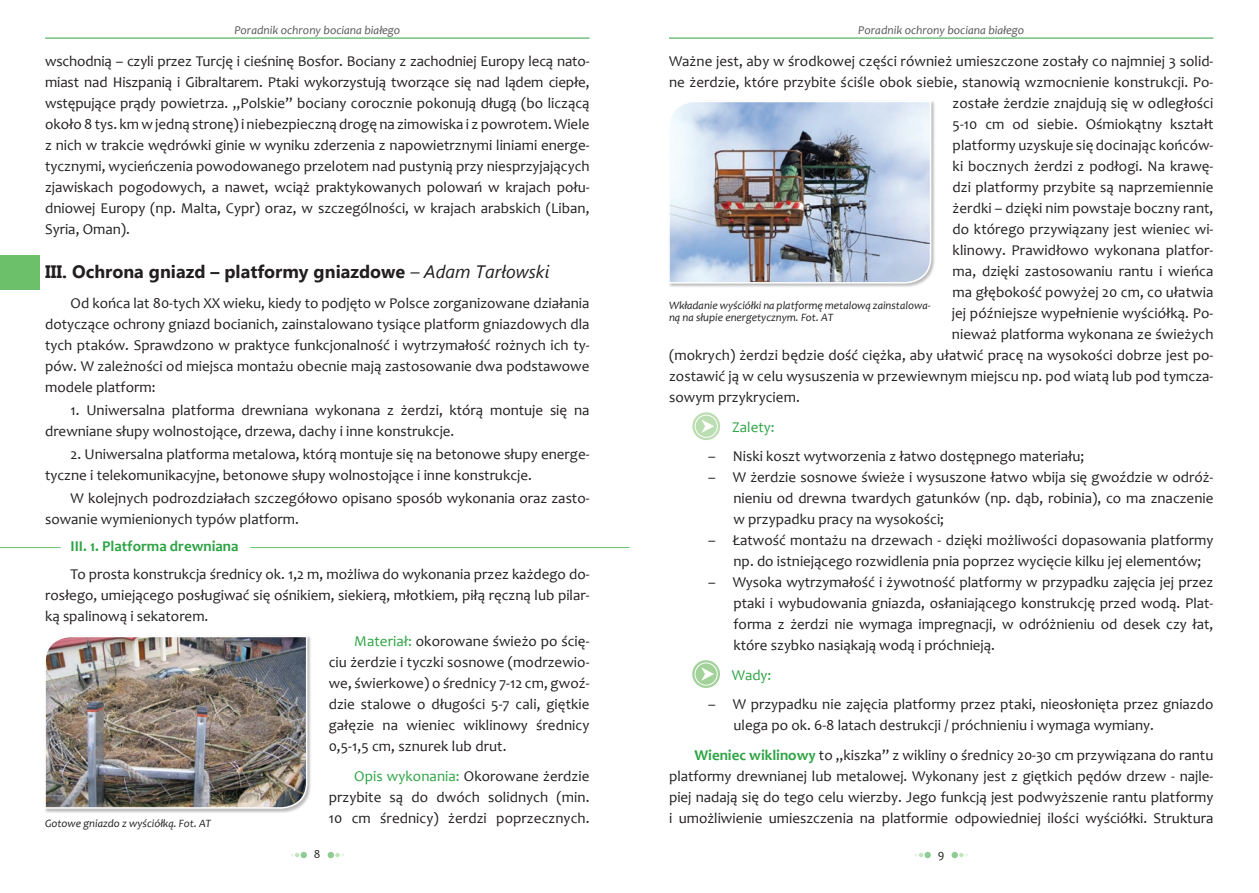
<style>
.page{position:relative;width:1259px;height:893px;background:#fff}
.page>*{position:absolute;margin:0;border:0;box-sizing:border-box;transform-origin:0 0}
.t1{font:700 18px "Segoe UI";color:#231f20}
.t2{font:15px/21px "Candara";color:#231f20;text-align:justify}
.t3{font:15px "Candara";color:#2da343}
.t4{font:italic 12px "Candara";color:#57585a}
.t5{font:italic 11.25px/12px "Candara";color:#231f20}
.s1{font-weight:400;font-style:italic}
.s2{font-weight:700;color:#2da343}
.s3{color:#2da343}
</style>
<div class="page">
<div style="left:0;top:255px;width:39px;height:34px;background:#6bc069"></div>
<div style="left:43px;top:635px;width:270px;height:179px;background:#231f20;opacity:.3"></div>
<img style="left:44px;top:635px;width:264px;height:174px">
<hr style="left:0;top:547px;width:61px;height:1px;background:#6bc069">
<hr style="left:250px;top:547px;width:379px;height:1px;background:#6bc069">
<div style="left:300px;top:852px;width:7px;height:6px;background:#8ecc94;border-radius:50%"></div>
<svg style="left:290px;top:853px;width:9px;height:4px"></svg>
<svg style="left:328px;top:852px;width:16px;height:6px"></svg>
<hr style="left:45px;top:38px;width:544px;height:1px;background:#2da343">
<svg style="left:692px;top:412px;width:28px;height:28px"></svg>
<div style="left:695px;top:415px;width:22px;height:23px;border:1px solid #fff;border-radius:50%"></div>
<svg style="left:701px;top:419px;width:13px;height:14px"></svg>
<div style="left:667px;top:100px;width:270px;height:189px;background:#231f20;opacity:.3"></div>
<img style="left:667px;top:100px;width:265px;height:184px">
<svg style="left:692px;top:660px;width:28px;height:28px"></svg>
<div style="left:695px;top:663px;width:22px;height:22px;border:1px solid #fff;border-radius:50%"></div>
<svg style="left:701px;top:667px;width:13px;height:14px"></svg>
<div style="left:924px;top:852px;width:7px;height:6px;background:#8ecc94;border-radius:50%"></div>
<svg style="left:914px;top:853px;width:9px;height:4px"></svg>
<div style="left:951px;top:852px;width:7px;height:6px;background:#8ecc94;border-radius:50%"></div>
<svg style="left:959px;top:853px;width:9px;height:4px"></svg>
<hr style="left:669px;top:38px;width:544px;height:1px;background:#2da343">
<p class="t4" style="left:234px;top:23px;width:167px">Poradnik ochrony bociana białego</p>
<p class="t2" style="left:45px;top:51px;width:546px">wschodnią – czyli przez Turcję i cieśninę Bosfor. Bociany z zachodniej Europy lecą nato&shy;miast nad Hiszpanią i Gibraltarem. Ptaki wykorzystują tworzące się nad lądem ciepłe, wstępujące prądy powietrza. „Polskie” bociany corocznie pokonują długą (bo liczącą około 8 tys. km w jedną stronę) i niebezpieczną drogę na zimowiska i z powrotem. Wiele z nich w trakcie wędrówki ginie w wyniku zderzenia z napowietrznymi liniami energe&shy;tycznymi, wycieńczenia powodowanego przelotem nad pustynią przy niesprzyjających zjawiskach pogodowych, a nawet, wciąż praktykowanych polowań w krajach połu&shy;dniowej Europy (np. Malta, Cypr) oraz, w szczególności, w krajach arabskich (Liban, Syria, Oman).</p>
<p class="t1" style="left:45px;top:259px;width:506px">III. Ochrona gniazd – platformy gniazdowe <span class="s1">– Adam Tarłowski</span></p>
<p class="t2" style="left:45px;top:292px;width:546px;text-indent:26px">Od końca lat 80-tych XX wieku, kiedy to podjęto w Polsce zorganizowane działania dotyczące ochrony gniazd bocianich, zainstalowano tysiące platform gniazdowych dla tych ptaków. Sprawdzono w praktyce funkcjonalność i wytrzymałość rożnych ich ty&shy;pów. W zależności od miejsca montażu obecnie mają zastosowanie dwa podstawowe modele platform:</p>
<p class="t2" style="left:45px;top:399px;width:546px;text-indent:26px">1. Uniwersalna platforma drewniana wykonana z żerdzi, którą montuje się na drewniane słupy wolnostojące, drzewa, dachy i inne konstrukcje.</p>
<p class="t2" style="left:45px;top:444px;width:546px;text-indent:26px">2. Uniwersalna platforma metalowa, którą montuje się na betonowe słupy energe&shy;tyczne i telekomunikacyjne, betonowe słupy wolnostojące i inne konstrukcje.</p>
<p class="t2" style="left:45px;top:488px;width:546px;text-indent:26px">W kolejnych podrozdziałach szczegółowo opisano sposób wykonania oraz zasto&shy;sowanie wymienionych typów platform.</p>
<p class="t2" style="left:71px;top:533px;width:520px;line-height:27.5px"><span class="s2">III. 1. Platforma drewniana<br></span>To prosta konstrukcja średnicy ok. 1,2 m, możliwa do wykonania przez każdego do-</p>
<p class="t2" style="left:45px;top:584px;width:546px">rosłego, umiejącego posługiwać się ośnikiem, siekierą, młotkiem, piłą ręczną lub pilar&shy;ką spalinową i sekatorem.</p>
<p class="t2" style="left:329px;top:631px;width:262px;text-indent:26px"><span class="s3">Materiał:</span> okorowane świeżo po ścię&shy;ciu żerdzie i tyczki sosnowe (modrzewio&shy;we, świerkowe) o średnicy 7-12 cm, gwoź&shy;dzie stalowe o długości 5-7 cali, giętkie gałęzie na wieniec wiklinowy średnicy 0,5-1,5 cm, sznurek lub drut.</p>
<p class="t2" style="left:329px;top:765px;width:262px;text-indent:26px"><span class="s3">Opis wykonania:</span> Okorowane żerdzie przybite są do dwóch solidnych (min.<br>10 cm średnicy) żerdzi poprzecznych.</p>
<p class="t5" style="left:45px;top:817px;width:168px">Gotowe gniazdo z wyściółką. Fot. AT</p>
<p class="t4" style="left:858px;top:23px;width:167px">Poradnik ochrony bociana białego</p>
<p class="t2" style="left:669px;top:51px;width:546px">Ważne jest, aby w środkowej części również umieszczone zostały co najmniej 3 solid-</p>
<p class="t2" style="left:669px;top:72px;width:546px">ne żerdzie, które przybite ściśle obok siebie, stanowią wzmocnienie konstrukcji. Po-</p>
<p class="t2" style="left:952px;top:93px;width:262px">zostałe żerdzie znajdują się w odległości</p>
<p class="t2" style="left:952px;top:114px;width:262px">5-10 cm od siebie. Ośmiokątny kształt</p>
<p class="t2" style="left:952px;top:135px;width:262px">platformy uzyskuje się docinając końców-</p>
<p class="t2" style="left:952px;top:156px;width:262px">ki bocznych żerdzi z podłogi. Na krawę-</p>
<p class="t2" style="left:952px;top:177px;width:262px">dzi platformy przybite są naprzemiennie</p>
<p class="t2" style="left:952px;top:198px;width:262px">żerdki – dzięki nim powstaje boczny rant,</p>
<p class="t2" style="left:952px;top:219px;width:262px">do którego przywiązany jest wieniec wi-</p>
<p class="t2" style="left:952px;top:240px;width:262px">klinowy. Prawidłowo wykonana platfor-</p>
<p class="t2" style="left:952px;top:261px;width:262px">ma, dzięki zastosowaniu rantu i wieńca</p>
<p class="t2" style="left:952px;top:282px;width:262px">ma głębokość powyżej 20 cm, co ułatwia</p>
<p class="t2" style="left:952px;top:303px;width:263px">jej późniejsze wypełnienie wyściółką. Po-</p>
<p class="t2" style="left:952px;top:324px;width:263px">nieważ platforma wykonana ze świeżych</p>
<p class="t2" style="left:669px;top:345px;width:546px">(mokrych) żerdzi będzie dość ciężka, aby ułatwić pracę na wysokości dobrze jest po-</p>
<p class="t2" style="left:669px;top:366px;width:546px">zostawić ją w celu wysuszenia w przewiewnym miejscu np. pod wiatą lub pod tymcza-</p>
<p class="t2" style="left:669px;top:387px;width:132px">sowym przykryciem.</p>
<p class="t3" style="left:732px;top:418px;width:44px">Zalety:</p>
<p class="t2" style="left:708px;top:446px;width:378px">– Niski koszt wytworzenia z łatwo dostępnego materiału;</p>
<p class="t2" style="left:733px;top:467px;width:481px;text-indent:-26px">– W żerdzie sosnowe świeże i wysuszone łatwo wbija się gwoździe w odróż&shy;nieniu od drewna twardych gatunków (np. dąb, robinia), co ma znaczenie w przypadku pracy na wysokości;</p>
<p class="t2" style="left:733px;top:530px;width:481px;text-indent:-26px">– Łatwość montażu na drzewach - dzięki możliwości dopasowania platformy np. do istniejącego rozwidlenia pnia poprzez wycięcie kilku jej elementów;</p>
<p class="t2" style="left:733px;top:572px;width:481px;text-indent:-26px">– Wysoka wytrzymałość i żywotność platformy w przypadku zajęcia jej przez ptaki i wybudowania gniazda, osłaniającego konstrukcję przed wodą. Plat&shy;forma z żerdzi nie wymaga impregnacji, w odróżnieniu od desek czy łat, które szybko nasiąkają wodą i próchnieją.</p>
<p class="t3" style="left:732px;top:666px;width:41px">Wady:</p>
<p class="t2" style="left:733px;top:694px;width:481px;text-indent:-26px">– W przypadku nie zajęcia platformy przez ptaki, nieosłonięta przez gniazdo ulega po ok. 6-8 latach destrukcji / próchnieniu i wymaga wymiany.</p>
<p class="t2" style="left:669px;top:744px;width:546px;text-indent:26px"><span class="s2">Wieniec wiklinowy</span> to „kiszka” z wikliny o średnicy 20-30 cm przywiązana do rantu platformy drewnianej lub metalowej. Wykonany jest z giętkich pędów drzew - najle&shy;piej nadają się do tego celu wierzby. Jego funkcją jest podwyższenie rantu platformy i umożliwienie umieszczenia na platformie odpowiedniej ilości wyściółki. Struktura</p>
<p class="t5" style="left:669px;top:299px;width:263px">Wkładanie wyściółki na platformę metalową zainstalowa&shy;ną na słupie energetycznym. Fot. AT</p>
</div>
